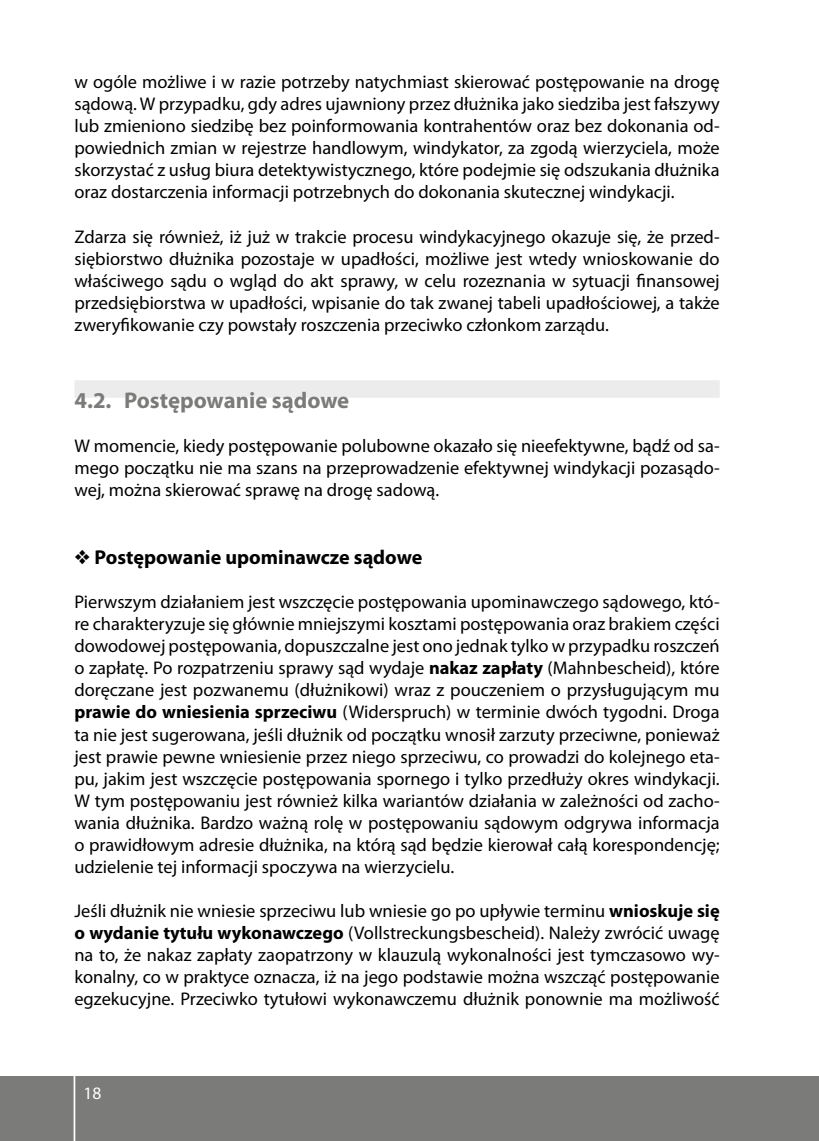
<style>
.page{position:relative;width:819px;height:1141px;background:#fff}
.page>*{position:absolute;margin:0;border:0;box-sizing:border-box;transform-origin:0 0}
.t1{font:700 22.75px "Myriad Pro";color:#7b7b7a}
.t2{font:700 20.12px "Myriad Pro";color:#000}
.t3{font:18.38px/22.1px "Myriad Pro";color:#000;text-align:justify}
.t4{font:17.5px "Myriad Pro";color:#fff}
.s1{font-family:"Dixieland";font-weight:400}
.s2{font-weight:700}
</style>
<div class="page">
<div style="left:0;top:1076px;width:819px;height:65px;background:#7b7b7a"></div>
<hr style="left:74px;top:1042px;width:1px;height:99px;background:#fff">
<div style="left:74px;top:380px;width:645px;height:18px;background:#ececec"></div>
<p class="t3" style="left:74px;top:71px;width:646px">w ogóle możliwe i w razie potrzeby natychmiast skierować postępowanie na drogę sądową. W przypadku, gdy adres ujawniony przez dłużnika jako siedziba jest fałszywy lub zmieniono siedzibę bez poinformowania kontrahentów oraz bez dokonania od&shy;powiednich zmian w rejestrze handlowym, windykator, za zgodą wierzyciela, może skorzystać z usług biura detektywistycznego, które podejmie się odszukania dłużnika oraz dostarczenia informacji potrzebnych do dokonania skutecznej windykacji.</p>
<p class="t3" style="left:74px;top:225px;width:646px">Zdarza się również, iż już w trakcie procesu windykacyjnego okazuje się, że przed&shy;siębiorstwo dłużnika pozostaje w upadłości, możliwe jest wtedy wnioskowanie do właściwego sądu o wgląd do akt sprawy, w celu rozeznania w sytuacji finansowej przedsiębiorstwa w upadłości, wpisanie do tak zwanej tabeli upadłościowej, a także zweryfikowanie czy powstały roszczenia przeciwko członkom zarządu.</p>
<p class="t1" style="left:74px;top:385px;width:276px">4.2. Postępowanie sądowe</p>
<p class="t3" style="left:74px;top:434px;width:646px">W momencie, kiedy postępowanie polubowne okazało się nieefektywne, bądź od sa&shy;mego początku nie ma szans na przeprowadzenie efektywnej windykacji pozasądo&shy;wej, można skierować sprawę na drogę sadową.</p>
<p class="t2" style="left:74px;top:544px;width:349px"><span class="s1">v</span> Postępowanie upominawcze sądowe</p>
<p class="t3" style="left:74px;top:591px;width:646px">Pierwszym działaniem jest wszczęcie postępowania upominawczego sądowego, któ&shy;re charakteryzuje się głównie mniejszymi kosztami postępowania oraz brakiem części dowodowej postępowania, dopuszczalne jest ono jednak tylko w przypadku roszczeń o zapłatę. Po rozpatrzeniu sprawy sąd wydaje <span class="s2">nakaz zapłaty</span> (Mahnbescheid), które doręczane jest pozwanemu (dłużnikowi) wraz z pouczeniem o przysługującym mu <span class="s2">prawie do wniesienia sprzeciwu</span> (Widerspruch) w terminie dwóch tygodni. Droga ta nie jest sugerowana, jeśli dłużnik od początku wnosił zarzuty przeciwne, ponieważ jest prawie pewne wniesienie przez niego sprzeciwu, co prowadzi do kolejnego eta&shy;pu, jakim jest wszczęcie postępowania spornego i tylko przedłuży okres windykacji.<br>W tym postępowaniu jest również kilka wariantów działania w zależności od zacho&shy;wania dłużnika. Bardzo ważną rolę w postępowaniu sądowym odgrywa informacja o prawidłowym adresie dłużnika, na którą sąd będzie kierował całą korespondencję; udzielenie tej informacji spoczywa na wierzycielu.</p>
<p class="t3" style="left:74px;top:899px;width:646px">Jeśli dłużnik nie wniesie sprzeciwu lub wniesie go po upływie terminu <span class="s2">wnioskuje się o wydanie tytułu wykonawczego</span> (Vollstreckungsbescheid). Należy zwrócić uwagę na to, że nakaz zapłaty zaopatrzony w klauzulą wykonalności jest tymczasowo wy&shy;konalny, co w praktyce oznacza, iż na jego podstawie można wszcząć postępowanie egzekucyjne. Przeciwko tytułowi wykonawczemu dłużnik ponownie ma możliwość</p>
<p class="t4" style="left:83px;top:1082px;width:19px">18</p>
</div>
